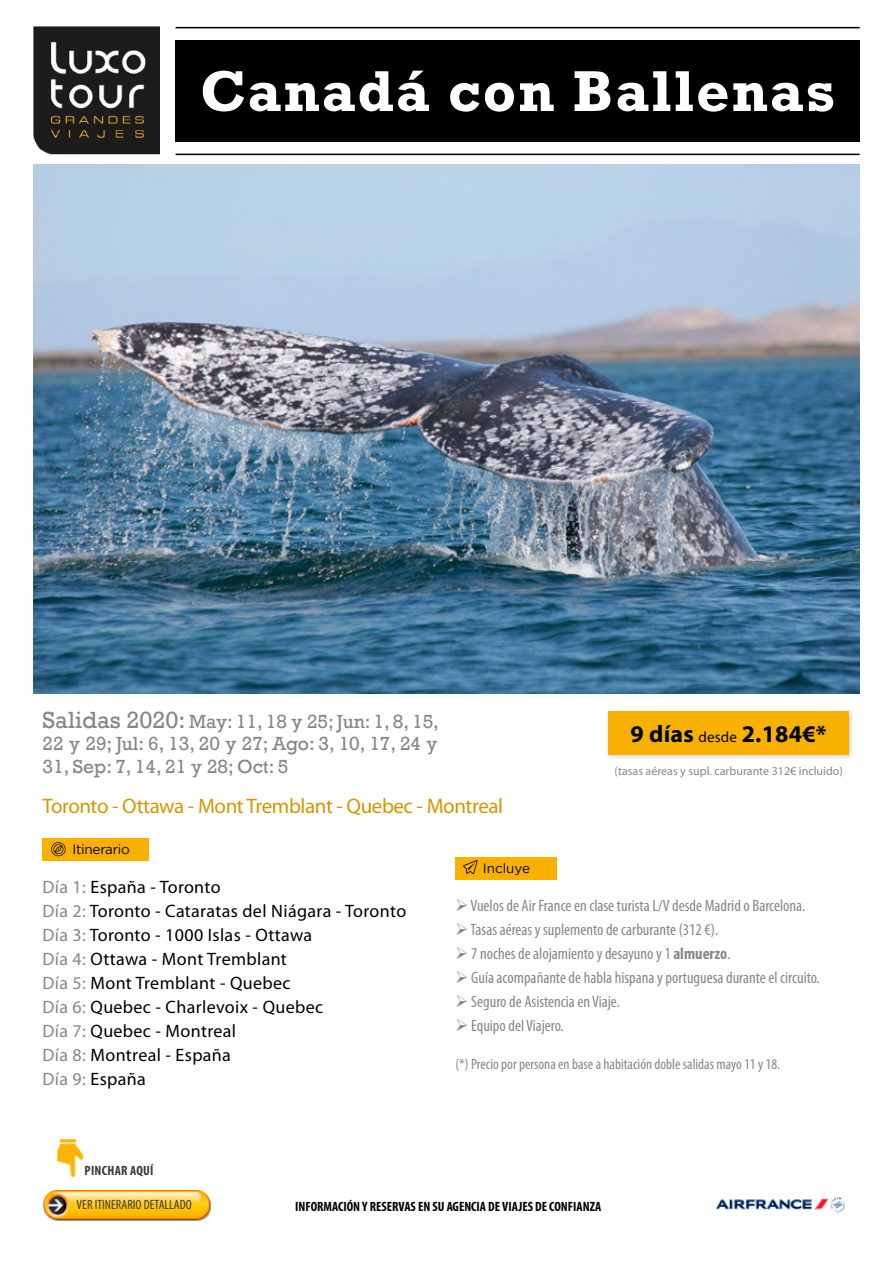
<style>
.page{position:relative;width:893px;height:1263px;background:#fff}
.page>*{position:absolute;margin:0;border:0;box-sizing:border-box;transform-origin:0 0}
.t1{font:700 58.5px "Rockwell";letter-spacing:.03em;color:#fff}
.t2{font:700 24px "Myriad Pro";letter-spacing:.01em;color:#000}
.t3{font:21px "Myriad Pro";letter-spacing:-.02em;color:#d39800}
.t4{font:19.5px/22.5px "Rockwell";color:#878787;text-align:justify}
.t5{font:18px/24px "Myriad Pro";letter-spacing:.02em;color:#000}
.t6{font:condensed 16.5px "Myriad Pro";color:#878787}
.t7{font:condensed 15px "Myriad Pro";color:#878787}
.t8{font:700 condensed 13.5px "Myriad Pro";color:#000}
.t9{font:condensed 13.5px "Myriad Pro";color:#3f3835}
.t10{font:13.5px "Gotham";letter-spacing:-.02em;color:#000}
.t11{font:700 condensed 13.5px "Myriad Pro";letter-spacing:.02em;color:#3f3835}
.t12{font:12px "Myriad Pro";color:#878787}
.s1{font-size:24px}
.s2{font-weight:400;font-size:15px}
.s3{color:#878787}
.s4{font-weight:700}
</style>
<div class="page">
<img style="left:34px;top:165px;width:825px;height:528px">
<div style="left:455px;top:857px;width:102px;height:22px;background:#f9b100"></div>
<svg style="left:463px;top:860px;width:15px;height:14px"></svg>
<div style="left:43px;top:838px;width:106px;height:22px;background:#f9b100"></div>
<svg style="left:51px;top:842px;width:15px;height:14px"></svg>
<img style="left:33px;top:27px;width:127px;height:128px">
<img style="left:56px;top:1139px;width:28px;height:39px">
<div style="left:605px;top:708px;width:250px;height:53px;background:#000;opacity:.2"></div>
<div style="left:608px;top:711px;width:241px;height:44px;background:#f9b100"></div>
<hr style="left:176px;top:27px;width:684px;height:1px;background:#000">
<hr style="left:176px;top:154px;width:684px;height:1px;background:#000">
<div style="left:176px;top:40px;width:684px;height:101px;background:#000"></div>
<img style="left:715px;top:1197px;width:130px;height:16px">
<img style="left:43px;top:1191px;width:167px;height:29px">
<h1 class="t1" style="left:200px;top:56px;width:637px">Canadá con Ballenas</h1>
<p class="t4" style="left:43px;top:710px;width:398px"><span class="s1">Salidas 2020:</span> May: 11, 18 y 25; Jun: 1, 8, 15, 22 y 29; Jul: 6, 13, 20 y 27; Ago: 3, 10, 17, 24 y 31, Sep: 7, 14, 21 y 28; Oct: 5</p>
<p class="t3" style="left:43px;top:793px;width:462px">Toronto - Ottawa - Mont Tremblant - Quebec - Montreal</p>
<h2 class="t2" style="left:630px;top:718px;width:198px">9 días <span class="s2">desde</span> 2.184€*</h2>
<p class="t12" style="left:615px;top:763px;width:230px">(tasas aéreas y supl. carburante 312€ incluido)</p>
<p class="t10" style="left:72px;top:841px;width:59px">Itinerario</p>
<p class="t5" style="left:43px;top:875px;width:365px"><span class="s3">Día 1:</span> España - Toronto<br><span class="s3">Día 2:</span> Toronto - Cataratas del Niágara - Toronto<br><span class="s3">Día 3:</span> Toronto - 1000 Islas - Ottawa<br><span class="s3">Día 4:</span> Ottawa - Mont Tremblant<br><span class="s3">Día 5:</span> Mont Tremblant - Quebec<br><span class="s3">Día 6:</span> Quebec - Charlevoix - Quebec<br><span class="s3">Día 7:</span> Quebec - Montreal<br><span class="s3">Día 8:</span> Montreal - España<br><span class="s3">Día 9:</span> España</p>
<p class="t11" style="left:85px;top:1161px;width:70px">PINCHAR AQUÍ</p>
<p class="t10" style="left:483px;top:861px;width:49px">Incluye</p>
<p class="t6" style="left:455px;top:896px;width:351px">➢ Vuelos de Air France en clase turista L/V desde Madrid o Barcelona.</p>
<p class="t6" style="left:455px;top:920px;width:264px">➢ Tasas aéreas y suplemento de carburante (312 €).</p>
<p class="t6" style="left:455px;top:944px;width:277px">➢ 7 noches de alojamiento y desayuno y 1 <span class="s4">almuerzo</span>.</p>
<p class="t6" style="left:455px;top:968px;width:366px">➢ Guía acompañante de habla hispana y portuguesa durante el circuito.</p>
<p class="t6" style="left:455px;top:992px;width:166px">➢ Seguro de Asistencia en Viaje.</p>
<p class="t6" style="left:455px;top:1016px;width:110px">➢ Equipo del Viajero.</p>
<p class="t7" style="left:455px;top:1055px;width:326px">(*) Precio por persona en base a habitación doble salidas mayo 11 y 18.</p>
<p class="t9" style="left:77px;top:1197px;width:117px">VER ITINERARIO DETALLADO</p>
<p class="t8" style="left:295px;top:1198px;width:308px">INFORMACIÓN Y RESERVAS EN SU AGENCIA DE VIAJES DE CONFIANZA</p>
</div>
